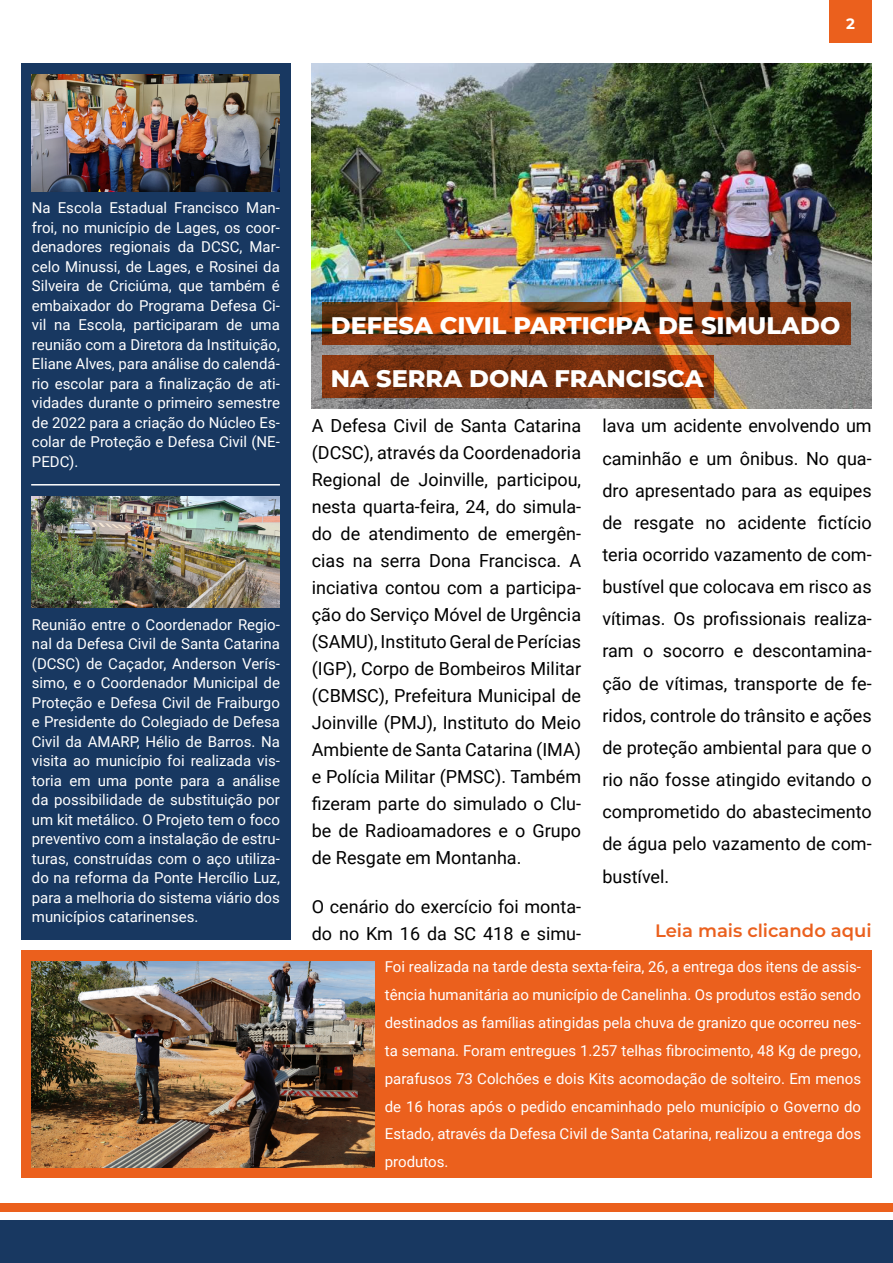
<style>
.page{position:relative;width:893px;height:1263px;background:#fff}
.page>*{position:absolute;margin:0;border:0;box-sizing:border-box;transform-origin:0 0}
.t1{font:800 24px "Montserrat";color:#fff}
.t2{font:18px/27px "Roboto";color:#000;text-align:justify}
.t3{font:600 18px "Montserrat";color:#eb601d}
.t4{font:15px/19.5px "Roboto";color:#fff;text-align:justify}
.t5{font:700 15px "Montserrat";color:#fff}
</style>
<div class="page">
<div style="left:0;top:1220px;width:893px;height:43px;background:#183861"></div>
<div style="left:0;top:1203px;width:893px;height:9px;background:#eb601d"></div>
<div style="left:829px;top:0;width:43px;height:43px;background:#eb601d"></div>
<div style="left:21px;top:64px;width:270px;height:876px;background:#183861"></div>
<img style="left:32px;top:74px;width:248px;height:117px">
<hr style="left:31px;top:484px;width:249px;height:1px;background:#fff">
<img style="left:32px;top:496px;width:248px;height:112px">
<div style="left:21px;top:950px;width:851px;height:228px;background:#eb601d"></div>
<img style="left:312px;top:64px;width:560px;height:344px">
<svg style="left:322px;top:302px;width:528px;height:42px;background:#8b380c"></svg>
<svg style="left:322px;top:355px;width:392px;height:43px;background:#7c310d"></svg>
<img style="left:32px;top:961px;width:342px;height:207px">
<p class="t5" style="left:846px;top:12px;width:10px">2</p>
<p class="t4" style="left:32px;top:198px;width:250px">Na Escola Estadual Francisco Man&shy;froi, no município de Lages, os coor&shy;denadores regionais da DCSC, Mar&shy;celo Minussi, de Lages, e Rosinei da Silveira de Criciúma, que também é embaixador do Programa Defesa Ci&shy;vil na Escola, participaram de uma reunião com a Diretora da Instituição, Eliane Alves, para análise do calendá&shy;rio escolar para a finalização de ati&shy;vidades durante o primeiro semestre de 2022 para a criação do Núcleo Es&shy;colar de Proteção e Defesa Civil (NE-PEDC).</p>
<p class="t4" style="left:32px;top:614px;width:250px">Reunião entre o Coordenador Regio&shy;nal da Defesa Civil de Santa Catarina (DCSC) de Caçador, Anderson Verís&shy;simo, e o Coordenador Municipal de Proteção e Defesa Civil de Fraiburgo e Presidente do Colegiado de Defesa Civil da AMARP, Hélio de Barros. Na visita ao município foi realizada vis&shy;toria em uma ponte para a análise da possibilidade de substituição por um kit metálico. O Projeto tem o foco preventivo com a instalação de estru&shy;turas, construídas com o aço utiliza&shy;do na reforma da Ponte Hercílio Luz, para a melhoria do sistema viário dos municípios catarinenses.</p>
<h1 class="t1" style="left:331px;top:307px;width:511px">DEFESA CIVIL PARTICIPA DE SIMULADO</h1>
<h1 class="t1" style="left:331px;top:361px;width:374px">NA SERRA DONA FRANCISCA</h1>
<p class="t2" style="left:312px;top:412px;width:271px">A Defesa Civil de Santa Catarina (DCSC), através da Coordenadoria Regional de Joinville, participou, nesta quarta-feira, 24, do simula&shy;do de atendimento de emergên&shy;cias na serra Dona Francisca. A inciativa contou com a participa&shy;ção do Serviço Móvel de Urgência (SAMU), Instituto Geral de Perícias (IGP), Corpo de Bombeiros Militar (CBMSC), Prefeitura Municipal de Joinville (PMJ), Instituto do Meio Ambiente de Santa Catarina (IMA) e Polícia Militar (PMSC). Também fizeram parte do simulado o Clu&shy;be de Radioamadores e o Grupo de Resgate em Montanha.</p>
<p class="t2" style="left:312px;top:892px;width:271px">O cenário do exercício foi monta&shy;do no Km 16 da SC 418 e simu-</p>
<p class="t2" style="left:602px;top:409px;width:271px;line-height:32.1px">lava um acidente envolvendo um caminhão e um ônibus. No qua&shy;dro apresentado para as equipes de resgate no acidente fictício teria ocorrido vazamento de com&shy;bustível que colocava em risco as vítimas. Os profissionais realiza&shy;ram o socorro e descontamina&shy;ção de vítimas, transporte de fe&shy;ridos, controle do trânsito e ações de proteção ambiental para que o rio não fosse atingido evitando o comprometido do abastecimento de água pelo vazamento de com&shy;bustível.</p>
<p class="t3" style="left:655px;top:917px;width:218px">Leia mais clicando aqui</p>
<p class="t4" style="left:385px;top:952px;width:478px;line-height:27.9px">Foi realizada na tarde desta sexta-feira, 26, a entrega dos itens de assis&shy;tência humanitária ao município de Canelinha. Os produtos estão sendo destinados as famílias atingidas pela chuva de granizo que ocorreu nes&shy;ta semana. Foram entregues 1.257 telhas fibrocimento, 48 Kg de prego, parafusos 73 Colchões e dois Kits acomodação de solteiro. Em menos de 16 horas após o pedido encaminhado pelo município o Governo do Estado, através da Defesa Civil de Santa Catarina, realizou a entrega dos produtos.</p>
</div>
